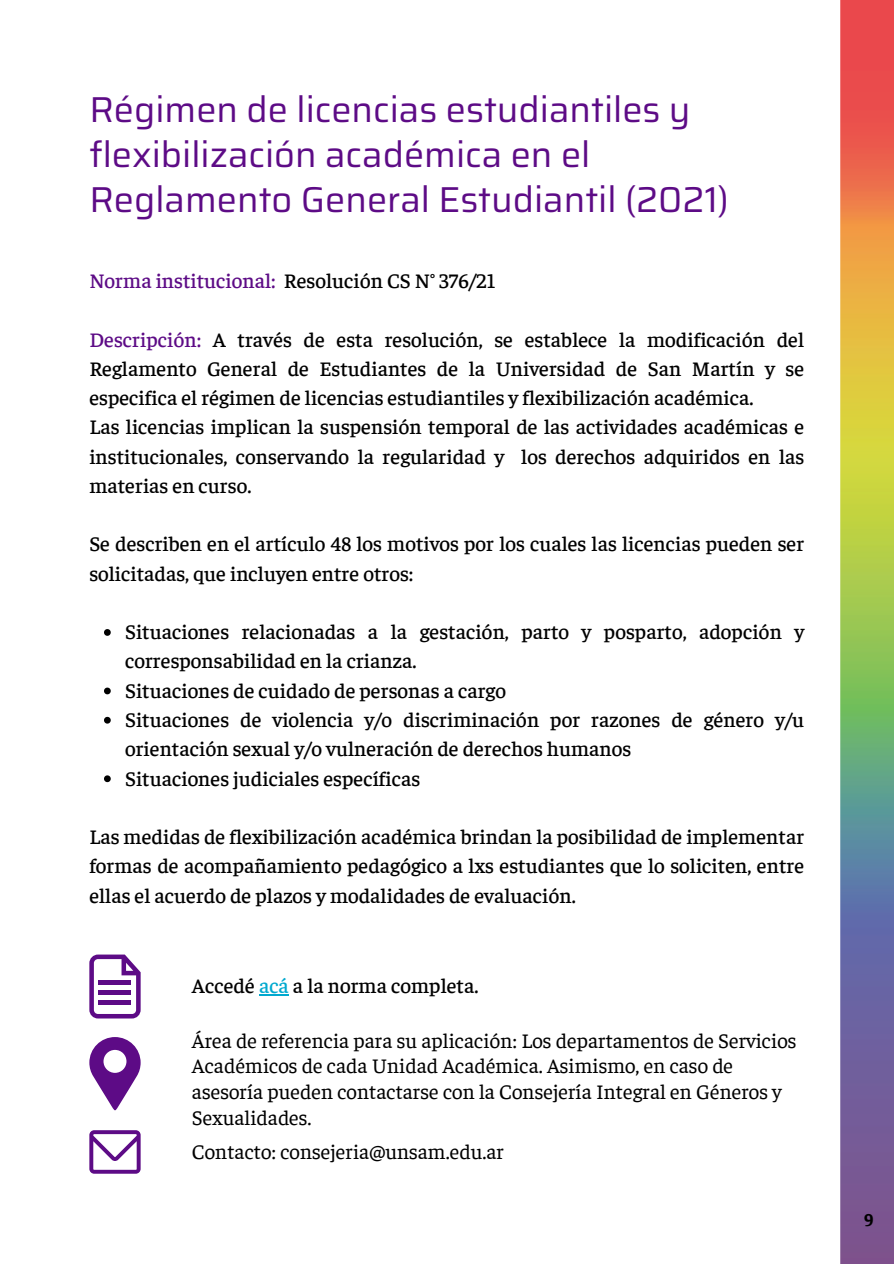
<style>
.page{position:relative;width:894px;height:1264px;background:#fff}
.page>*{position:absolute;margin:0;border:0;box-sizing:border-box;transform-origin:0 0}
.t1{font:36px/45px "Saira UNSAM";color:#5d0b86}
.t2{font:500 21px/29.2px "Faustina";color:#000}
.t3{font:21px/25.8px "Faustina";color:#000}
.t4{font:700 18px "Faustina";color:#000}
.s1{color:#5d0b86}
.s2{color:#00a9cf}
</style>
<div class="page">
<svg style="left:104px;top:629px;width:7px;height:7px"></svg>
<svg style="left:104px;top:687px;width:7px;height:7px"></svg>
<svg style="left:104px;top:717px;width:7px;height:6px"></svg>
<svg style="left:104px;top:775px;width:7px;height:7px"></svg>
<img style="left:840px;top:0;width:53px;height:1263px">
<hr style="left:259px;top:994px;width:30px;height:1px;background:#00a9cf">
<svg style="left:89px;top:954px;width:52px;height:64px"></svg>
<hr style="left:99px;top:1000px;width:32px;height:4px;background:#5d0b86">
<div style="left:99px;top:990px;width:32px;height:5px;background:#5d0b86"></div>
<div style="left:99px;top:980px;width:32px;height:5px;background:#5d0b86"></div>
<svg style="left:89px;top:1037px;width:52px;height:74px"></svg>
<svg style="left:89px;top:1130px;width:52px;height:43px"></svg>
<h1 class="t1" style="left:89px;top:87px;width:641px">Régimen de licencias estudiantiles y flexibilización académica en el<br>Reglamento General Estudiantil (2021)</h1>
<h2 class="t2" style="left:89px;top:265px;width:407px"><span class="s1">Norma institucional:</span> Resolución CS N° 376/21</h2>
<h2 class="t2" style="left:89px;top:323px;width:716px"><span class="s1">Descripción:</span> A través de esta resolución, se establece la modificación del</h2>
<h2 class="t2" style="left:89px;top:352px;width:716px">Reglamento General de Estudiantes de la Universidad de San Martín y se especifica el régimen de licencias estudiantiles y flexibilización académica.<br>Las licencias implican la suspensión temporal de las actividades académicas e institucionales, conservando la regularidad y los derechos adquiridos en las materias en curso.</h2>
<h2 class="t2" style="left:89px;top:528px;width:716px">Se describen en el artículo 48 los motivos por los cuales las licencias pueden ser solicitadas, que incluyen entre otros:</h2>
<p class="t2" style="left:125px;top:616px;width:680px">Situaciones relacionadas a la gestación, parto y posparto, adopción y corresponsabilidad en la crianza.</p>
<p class="t2" style="left:125px;top:674px;width:382px">Situaciones de cuidado de personas a cargo</p>
<p class="t2" style="left:125px;top:703px;width:680px">Situaciones de violencia y/o discriminación por razones de género y/u orientación sexual y/o vulneración de derechos humanos</p>
<p class="t2" style="left:125px;top:762px;width:296px">Situaciones judiciales específicas</p>
<h2 class="t2" style="left:89px;top:820px;width:716px;text-align:justify">Las medidas de flexibilización académica brindan la posibilidad de implementar formas de acompañamiento pedagógico a lxs estudiantes que lo soliciten, entre ellas el acuerdo de plazos y modalidades de evaluación.</h2>
<p class="t2" style="left:192px;top:969px;width:288px">Accedé <span class="s2">acá</span> a la norma completa.</p>
<p class="t3" style="left:192px;top:1025px;width:606px">Área de referencia para su aplicación: Los departamentos de Servicios Académicos de cada Unidad Académica. Asimismo, en caso de asesoría pueden contactarse con la Consejería Integral en Géneros y Sexualidades.</p>
<h2 class="t3" style="left:192px;top:1137px;width:313px">Contacto: consejeria@unsam.edu.ar</h2>
<p class="t4" style="left:863px;top:1206px;width:11px">9</p>
</div>
